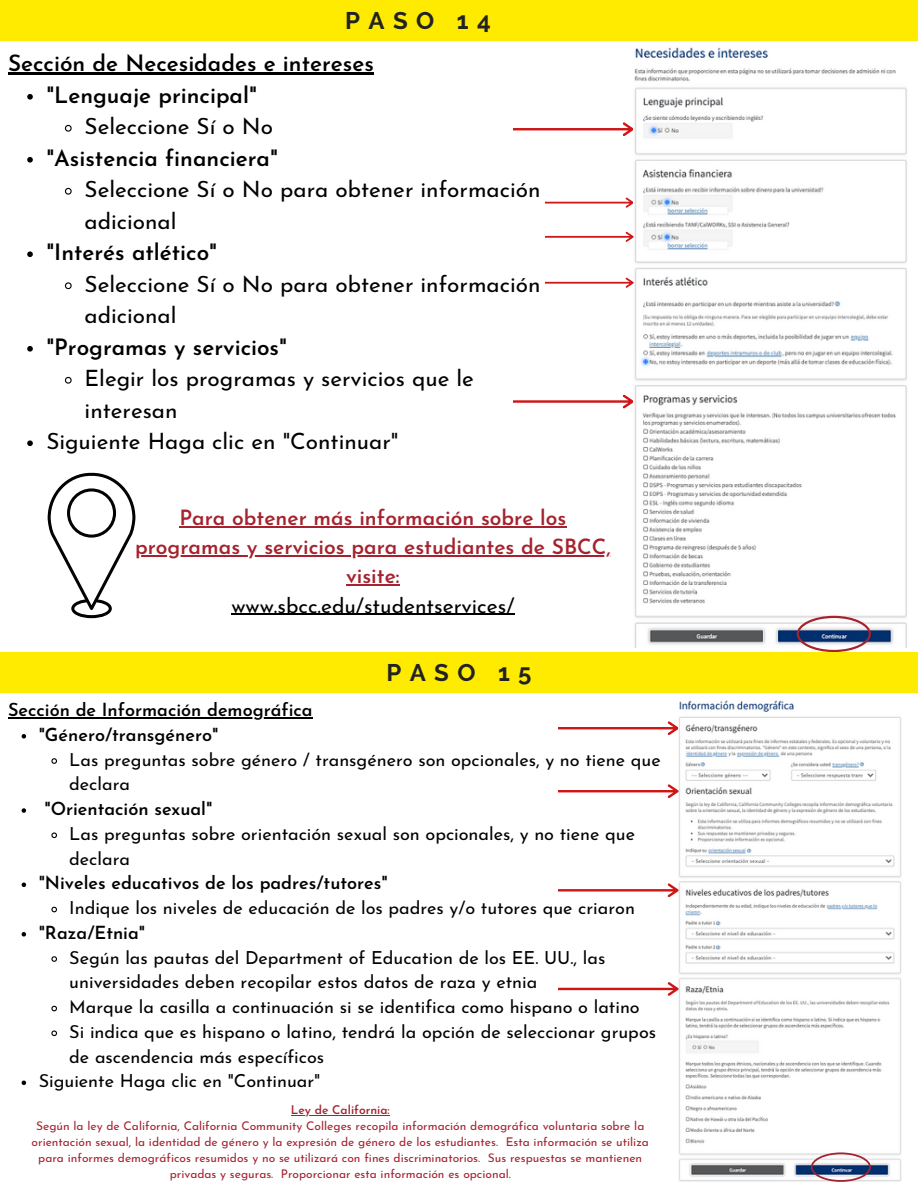
<style>
.page{position:relative;width:918px;height:1188px;background:#fff}
.page>*{position:absolute;margin:0;border:0;box-sizing:border-box;transform-origin:0 0}
.t1{font:700 24px "Raleway";letter-spacing:.35em;color:#222}
.t2{font:22.5px/31.5px "Josefin Sans";color:#000}
.t3{font:600 22.5px "Josefin Sans";color:#000}
.t4{font:600 21px/29.2px "Josefin Sans";color:#a5222e;text-align:center}
.t5{font:18px/24.8px "Josefin Sans";color:#000}
.t6{font:600 18px "Josefin Sans";color:#000}
.t7{font:12px/16px "Josefin Sans";color:#a5222e;text-align:center}
.t8{font:600 12px "Josefin Sans";color:#a5222e}
.s1{font-weight:400;color:#000}
</style>
<div class="page">
<div style="left:0;top:0;width:918px;height:41px;background:#ffeb00"></div>
<div style="left:0;top:652px;width:918px;height:41px;background:#ffeb00"></div>
<hr style="left:8px;top:73px;width:366px;height:2px;background:#000">
<svg style="left:27px;top:94px;width:6px;height:6px"></svg>
<svg style="left:64px;top:124px;width:8px;height:8px"></svg>
<svg style="left:27px;top:157px;width:6px;height:6px"></svg>
<svg style="left:64px;top:187px;width:8px;height:8px"></svg>
<svg style="left:27px;top:251px;width:6px;height:6px"></svg>
<svg style="left:64px;top:282px;width:8px;height:8px"></svg>
<svg style="left:27px;top:346px;width:6px;height:6px"></svg>
<svg style="left:64px;top:376px;width:8px;height:8px"></svg>
<svg style="left:27px;top:440px;width:6px;height:6px"></svg>
<svg style="left:513px;top:122px;width:120px;height:14px"></svg>
<svg style="left:545px;top:198px;width:88px;height:10px"></svg>
<svg style="left:513px;top:395px;width:120px;height:13px"></svg>
<img style="left:634px;top:47px;width:273px;height:600px">
<svg style="left:797px;top:616px;width:74px;height:36px"></svg>
<div style="left:71px;top:599px;width:41px;height:19px;border:3px solid #040200;border-radius:50%"></div>
<svg style="left:48px;top:472px;width:87px;height:143px"></svg>
<div style="left:69px;top:490px;width:46px;height:46px;background:#fff;border-radius:50%"></div>
<div style="left:67px;top:488px;width:49px;height:50px;border:3px solid #040200;border-radius:50%"></div>
<hr style="left:8px;top:717px;width:305px;height:1px;background:#000">
<svg style="left:22px;top:734px;width:4px;height:5px"></svg>
<svg style="left:51px;top:758px;width:6px;height:6px"></svg>
<svg style="left:22px;top:808px;width:4px;height:5px"></svg>
<svg style="left:51px;top:832px;width:6px;height:7px"></svg>
<svg style="left:22px;top:883px;width:4px;height:4px"></svg>
<svg style="left:51px;top:906px;width:6px;height:7px"></svg>
<svg style="left:22px;top:932px;width:4px;height:5px"></svg>
<svg style="left:51px;top:956px;width:6px;height:6px"></svg>
<svg style="left:51px;top:1005px;width:6px;height:7px"></svg>
<svg style="left:51px;top:1030px;width:6px;height:7px"></svg>
<svg style="left:22px;top:1081px;width:4px;height:4px"></svg>
<svg style="left:558px;top:721px;width:120px;height:14px"></svg>
<img style="left:679px;top:700px;width:222px;height:482px">
<svg style="left:558px;top:784px;width:121px;height:14px"></svg>
<svg style="left:558px;top:883px;width:121px;height:14px"></svg>
<svg style="left:558px;top:982px;width:121px;height:14px"></svg>
<svg style="left:811px;top:1152px;width:60px;height:30px"></svg>
<svg style="left:545px;top:232px;width:89px;height:10px"></svg>
<svg style="left:545px;top:278px;width:89px;height:10px"></svg>
<hr style="left:179px;top:526px;width:387px;height:1px;background:#a5222e">
<hr style="left:135px;top:555px;width:476px;height:1px;background:#a5222e">
<hr style="left:357px;top:585px;width:43px;height:1px;background:#a5222e">
<hr style="left:231px;top:614px;width:283px;height:1px;background:#000">
<hr style="left:291px;top:1115px;width:99px;height:1px;background:#a5222e">
<p class="t1" style="left:345px;top:6px;width:147px">PASO 14</p>
<p class="t3" style="left:8px;top:55px;width:367px">Sección de Necesidades e intereses</p>
<h1 class="t3" style="left:46px;top:86px;width:212px">"Lenguaje principal"</h1>
<h2 class="t2" style="left:85px;top:113px;width:190px">Seleccione Sí o No</h2>
<p class="t3" style="left:46px;top:149px;width:233px">"Asistencia financiera"</p>
<p class="t2" style="left:85px;top:176px;width:457px">Seleccione Sí o No para obtener información adicional</p>
<p class="t3" style="left:46px;top:244px;width:172px">"Interés atlético"</p>
<p class="t2" style="left:85px;top:271px;width:457px">Seleccione Sí o No para obtener información adicional</p>
<p class="t3" style="left:46px;top:338px;width:242px">"Programas y servicios"</p>
<p class="t2" style="left:85px;top:365px;width:391px">Elegir los programas y servicios que le interesan</p>
<p class="t2" style="left:46px;top:428px;width:354px">Siguiente Haga clic en "Continuar"</p>
<p class="t4" style="left:179px;top:505px;width:389px">Para obtener más información sobre los</p>
<p class="t4" style="left:135px;top:534px;width:477px">programas y servicios para estudiantes de SBCC, visite:<br><span class="s1">www.sbcc.edu/studentservices/</span></p>
<p class="t1" style="left:386px;top:658px;width:147px">PASO 15</p>
<p class="t6" style="left:8px;top:703px;width:306px">Sección de Información demográfica</p>
<p class="t6" style="left:39px;top:727px;width:181px">"Género/transgénero"</p>
<h4 class="t5" style="left:69px;top:749px;width:593px">Las preguntas sobre género / transgénero son opcionales, y no tiene que declara</h4>
<p class="t6" style="left:44px;top:802px;width:169px">"Orientación sexual"</p>
<p class="t5" style="left:69px;top:823px;width:567px">Las preguntas sobre orientación sexual son opcionales, y no tiene que declara</p>
<p class="t6" style="left:39px;top:876px;width:351px">"Niveles educativos de los padres/tutores"</p>
<h1 class="t5" style="left:69px;top:897px;width:567px">Indique los niveles de educación de los padres y/o tutores que criaron</h1>
<h5 class="t6" style="left:39px;top:925px;width:108px">"Raza/Etnia"</h5>
<p class="t5" style="left:69px;top:947px;width:538px">Según las pautas del Department of Education de los EE. UU., las universidades deben recopilar estos datos de raza y etnia</p>
<p class="t5" style="left:69px;top:996px;width:572px">Marque la casilla a continuación si se identifica como hispano o latino</p>
<p class="t5" style="left:69px;top:1021px;width:588px">Si indica que es hispano o latino, tendrá la opción de seleccionar grupos de ascendencia más específicos</p>
<p class="t5" style="left:39px;top:1070px;width:283px">Siguiente Haga clic en "Continuar"</p>
<p class="t8" style="left:291px;top:1105px;width:100px">Ley de California:</p>
<p class="t7" style="left:32px;top:1119px;width:619px">Según la ley de California, California Community Colleges recopila información demográfica voluntaria sobre la orientación sexual, la identidad de género y la expresión de género de los estudiantes. Esta información se utiliza para informes demográficos resumidos y no se utilizará con fines discriminatorios. Sus respuestas se mantienen privadas y seguras. Proporcionar esta información es opcional.</p>
</div>
